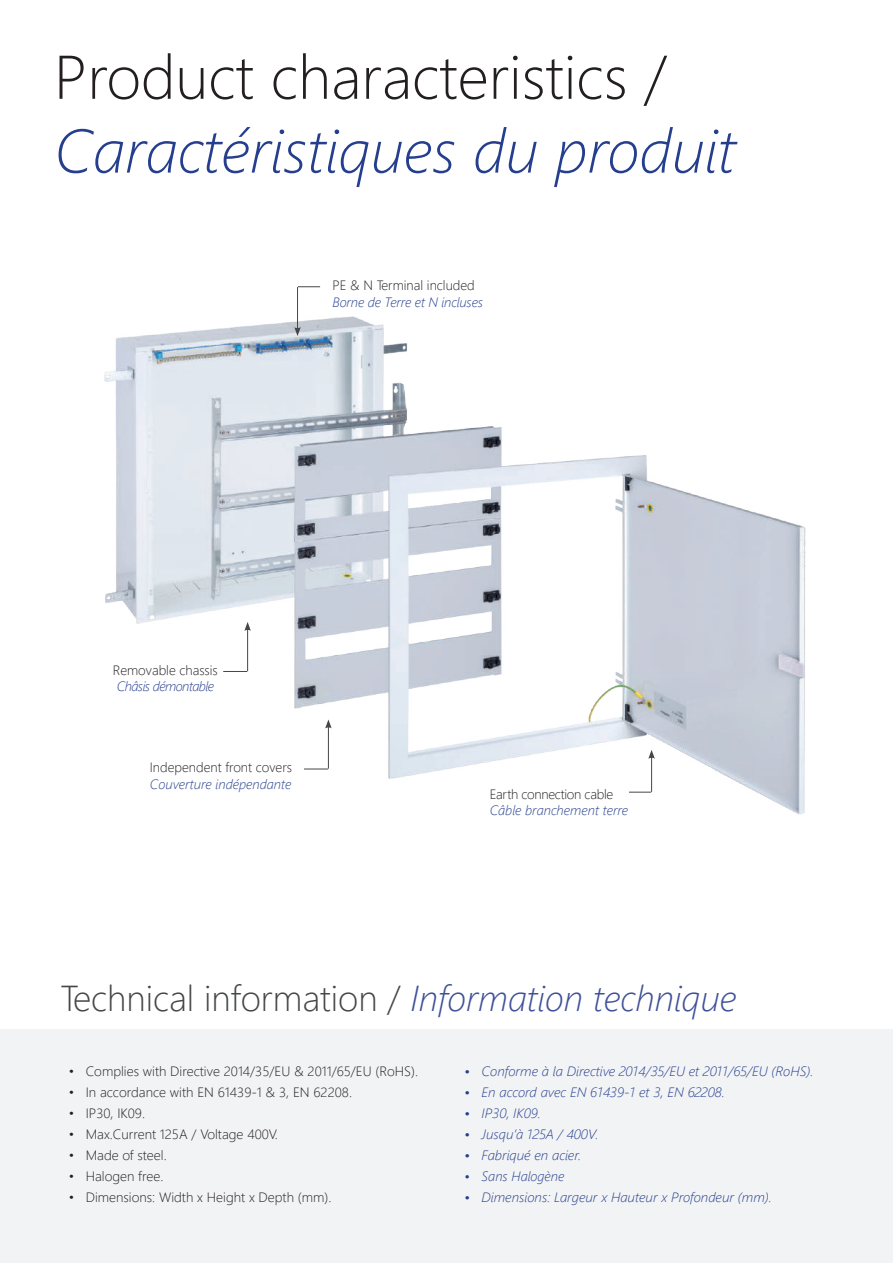
<style>
.page{position:relative;width:893px;height:1263px;background:#fff}
.page>*{position:absolute;margin:0;border:0;box-sizing:border-box;transform-origin:0 0}
.t1{font:italic 300 61.5px "Segoe UI";color:#253f8e}
.t2{font:300 61.5px "Segoe UI";color:#231f20}
.t3{font:300 36px "Segoe UI";color:#454647}
.t4{font:italic 300 13.5px "Segoe UI";color:#253f8e}
.t5{font:300 13.5px "Segoe UI";color:#231f20}
.t6{font:300 13.5px "Segoe UI";letter-spacing:-.02em;color:#231f20}
.t7{font:italic 300 13.5px "Segoe UI";letter-spacing:-.04em;color:#253f8e}
.s1{font-style:italic;color:#3e5098}
</style>
<div class="page">
<div style="left:0;top:1029px;width:893px;height:234px;background:#f2f3f4"></div>
<img style="left:104px;top:316px;width:702px;height:499px">
<hr style="left:297px;top:287px;width:1px;height:42px;background:#454647">
<svg style="left:294px;top:327px;width:7px;height:9px"></svg>
<svg style="left:298px;top:286px;width:22px;height:1px"></svg>
<hr style="left:651px;top:756px;width:1px;height:36px;background:#454647">
<svg style="left:648px;top:750px;width:7px;height:9px"></svg>
<svg style="left:629px;top:792px;width:22px;height:1px"></svg>
<hr style="left:247px;top:628px;width:1px;height:43px;background:#454647">
<svg style="left:244px;top:622px;width:7px;height:9px"></svg>
<svg style="left:223px;top:671px;width:24px;height:1px"></svg>
<hr style="left:328px;top:726px;width:1px;height:43px;background:#454647">
<svg style="left:325px;top:719px;width:7px;height:9px"></svg>
<svg style="left:304px;top:769px;width:24px;height:1px"></svg>
<h1 class="t2" style="left:54px;top:19px;width:614px">Product characteristics /</h1>
<h1 class="t1" style="left:54px;top:101px;width:683px">Caractéristiques du produit</h1>
<p class="t5" style="left:333px;top:273px;width:144px">PE &amp; N Terminal included</p>
<p class="t4" style="left:333px;top:291px;width:152px">Borne de Terre et N incluses</p>
<p class="t5" style="left:113px;top:657px;width:106px">Removable chassis</p>
<p class="t7" style="left:117px;top:675px;width:99px">Châsis démontable</p>
<p class="t5" style="left:150px;top:755px;width:144px">Independent front covers</p>
<p class="t4" style="left:150px;top:773px;width:143px">Couverture indépendante</p>
<p class="t6" style="left:490px;top:781px;width:125px">Earth connection cable</p>
<p class="t4" style="left:490px;top:799px;width:140px">Câble branchement terre</p>
<h2 class="t3" style="left:60px;top:964px;width:678px">Technical information / <span class="s1">Information technique</span></h2>
<p class="t5" style="left:69px;top:1059px;width:351px">• Complies with Directive 2014/35/EU &amp; 2011/65/EU (RoHS).</p>
<p class="t5" style="left:69px;top:1080px;width:285px">• In accordance with EN 61439-1 &amp; 3, EN 62208.</p>
<p class="t5" style="left:69px;top:1101px;width:78px">• IP30, IK09.</p>
<p class="t5" style="left:69px;top:1122px;width:211px">• Max.Current 125A / Voltage 400V.</p>
<p class="t5" style="left:69px;top:1143px;width:100px">• Made of steel.</p>
<p class="t5" style="left:69px;top:1164px;width:96px">• Halogen free.</p>
<p class="t5" style="left:69px;top:1185px;width:264px">• Dimensions: Width x Height x Depth (mm).</p>
<p class="t4" style="left:465px;top:1061px;width:350px">• Conforme à la Directive 2014/35/EU et 2011/65/EU (RoHS).</p>
<p class="t4" style="left:465px;top:1082px;width:262px">• En accord avec EN 61439-1 et 3, EN 62208.</p>
<p class="t4" style="left:465px;top:1103px;width:78px">• IP30, IK09.</p>
<p class="t4" style="left:465px;top:1124px;width:136px">• Jusqu’à 125A / 400V.</p>
<p class="t4" style="left:465px;top:1145px;width:118px">• Fabriqué en acier.</p>
<p class="t4" style="left:465px;top:1166px;width:101px">• Sans Halogène</p>
<p class="t4" style="left:465px;top:1187px;width:309px">• Dimensions: Largeur x Hauteur x Profondeur (mm).</p>
</div>
